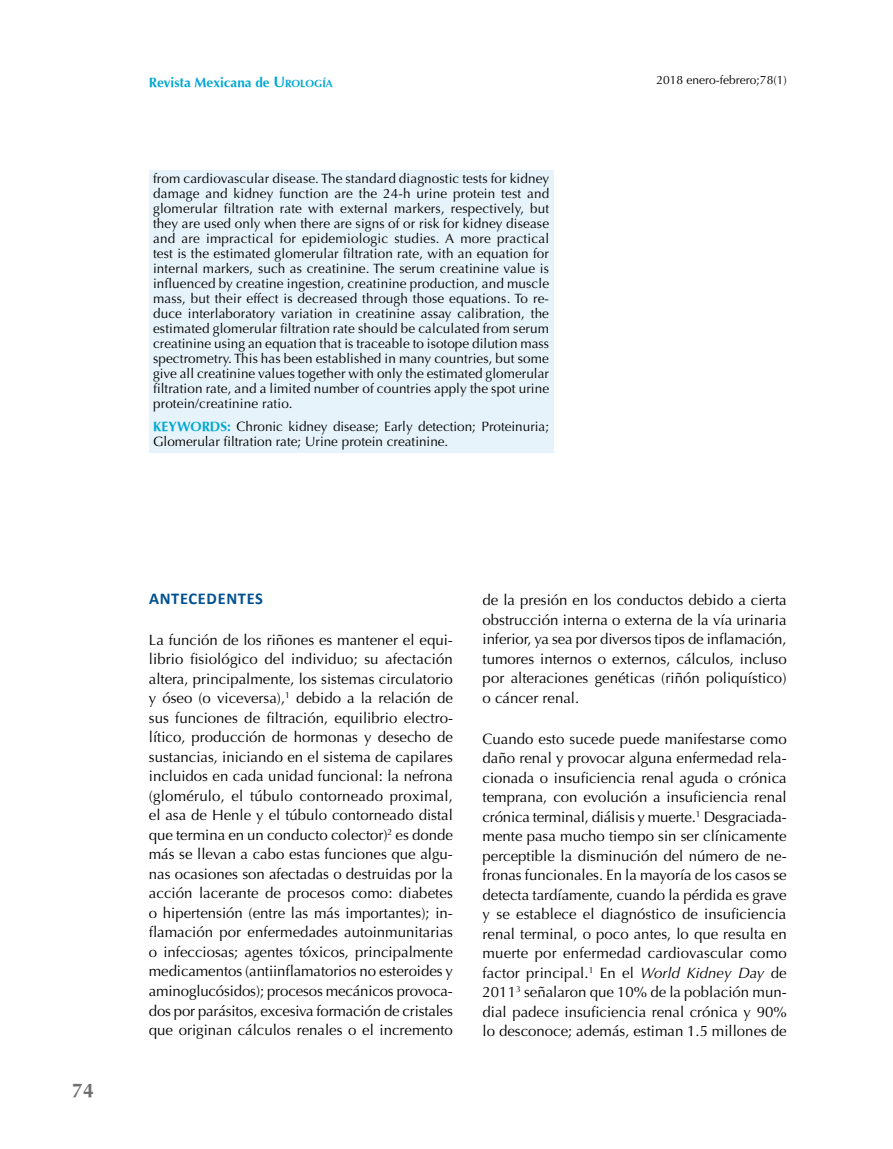
<style>
.page{position:relative;width:893px;height:1149px;background:#fff}
.page>*{position:absolute;margin:0;border:0;box-sizing:border-box;transform-origin:0 0}
.t1{font:700 19.5px "Optima";color:#706f6f}
.t2{font:700 16.5px "Calibri";letter-spacing:.04em;color:#015190}
.t3{font:15px/19.5px "Optima";color:#000;text-align:justify}
.t4{font:13.5px/15px "Optima";color:#000;text-align:justify}
.t5{font:700 13.5px "Optima";color:#00a8d2}
.t6{font:12px "Optima";color:#000}
.s1{font-size:15px}
.s2{font-size:10.5px}
.s3{font-weight:700;color:#00a8d2}
.s4{font-style:italic}
</style>
<div class="page">
<div style="left:149px;top:170px;width:404px;height:283px;background:#e7f3fa"></div>
<p class="t5" style="left:149px;top:74px;width:186px">Revista Mexicana de <span class="s1">U</span><span class="s2">ROLOGÍA</span></p>
<p class="t4" style="left:153px;top:171px;width:398px">from cardiovascular disease. The standard diagnostic tests for kidney damage and kidney function are the 24-h urine protein test and glomerular filtration rate with external markers, respectively, but they are used only when there are signs of or risk for kidney disease and are impractical for epidemiologic studies. A more practical test is the estimated glomerular filtration rate, with an equation for internal markers, such as creatinine. The serum creatinine value is influenced by creatine ingestion, creatinine production, and muscle mass, but their effect is decreased through those equations. To re&shy;duce interlaboratory variation in creatinine assay calibration, the estimated glomerular filtration rate should be calculated from serum creatinine using an equation that is traceable to isotope dilution mass spectrometry. This has been established in many countries, but some give all creatinine values together with only the estimated glomerular filtration rate, and a limited number of countries apply the spot urine protein/creatinine ratio.</p>
<p class="t4" style="left:153px;top:419px;width:397px"><span class="s3">KEYWORDS:</span> Chronic kidney disease; Early detection; Proteinuria;<br>Glomerular filtration rate; Urine protein creatinine.</p>
<p class="t6" style="left:657px;top:73px;width:132px">2018 enero-febrero;78(1)</p>
<h1 class="t1" style="left:72px;top:1079px;width:23px">74</h1>
<p class="t2" style="left:149px;top:587px;width:115px">ANTECEDENTES</p>
<p class="t3" style="left:149px;top:630px;width:306px">La función de los riñones es mantener el equi&shy;librio fisiológico del individuo; su afectación altera, principalmente, los sistemas circulatorio y óseo (o viceversa),<sup>1</sup> debido a la relación de sus funciones de filtración, equilibrio electro&shy;lítico, producción de hormonas y desecho de sustancias, iniciando en el sistema de capilares incluidos en cada unidad funcional: la nefrona (glomérulo, el túbulo contorneado proximal, el asa de Henle y el túbulo contorneado distal que termina en un conducto colector)<sup>2</sup> es donde más se llevan a cabo estas funciones que algu&shy;nas ocasiones son afectadas o destruidas por la acción lacerante de procesos como: diabetes o hipertensión (entre las más importantes); in&shy;flamación por enfermedades autoinmunitarias o infecciosas; agentes tóxicos, principalmente medicamentos (antiinflamatorios no esteroides y aminoglucósidos); procesos mecánicos provoca&shy;dos por parásitos, excesiva formación de cristales que originan cálculos renales o el incremento</p>
<p class="t3" style="left:483px;top:590px;width:306px">de la presión en los conductos debido a cierta obstrucción interna o externa de la vía urinaria inferior, ya sea por diversos tipos de inflamación, tumores internos o externos, cálculos, incluso por alteraciones genéticas (riñón poliquístico) o cáncer renal.</p>
<p class="t3" style="left:483px;top:728px;width:306px">Cuando esto sucede puede manifestarse como daño renal y provocar alguna enfermedad rela&shy;cionada o insuficiencia renal aguda o crónica temprana, con evolución a insuficiencia renal crónica terminal, diálisis y muerte.<sup>1</sup> Desgraciada&shy;mente pasa mucho tiempo sin ser clínicamente perceptible la disminución del número de ne&shy;fronas funcionales. En la mayoría de los casos se detecta tardíamente, cuando la pérdida es grave y se establece el diagnóstico de insuficiencia renal terminal, o poco antes, lo que resulta en muerte por enfermedad cardiovascular como factor principal.<sup>1</sup> En el <span class="s4">World Kidney Day</span> de 2011<sup>3</sup> señalaron que 10% de la población mun&shy;dial padece insuficiencia renal crónica y 90% lo desconoce; además, estiman 1.5 millones de</p>
</div>
